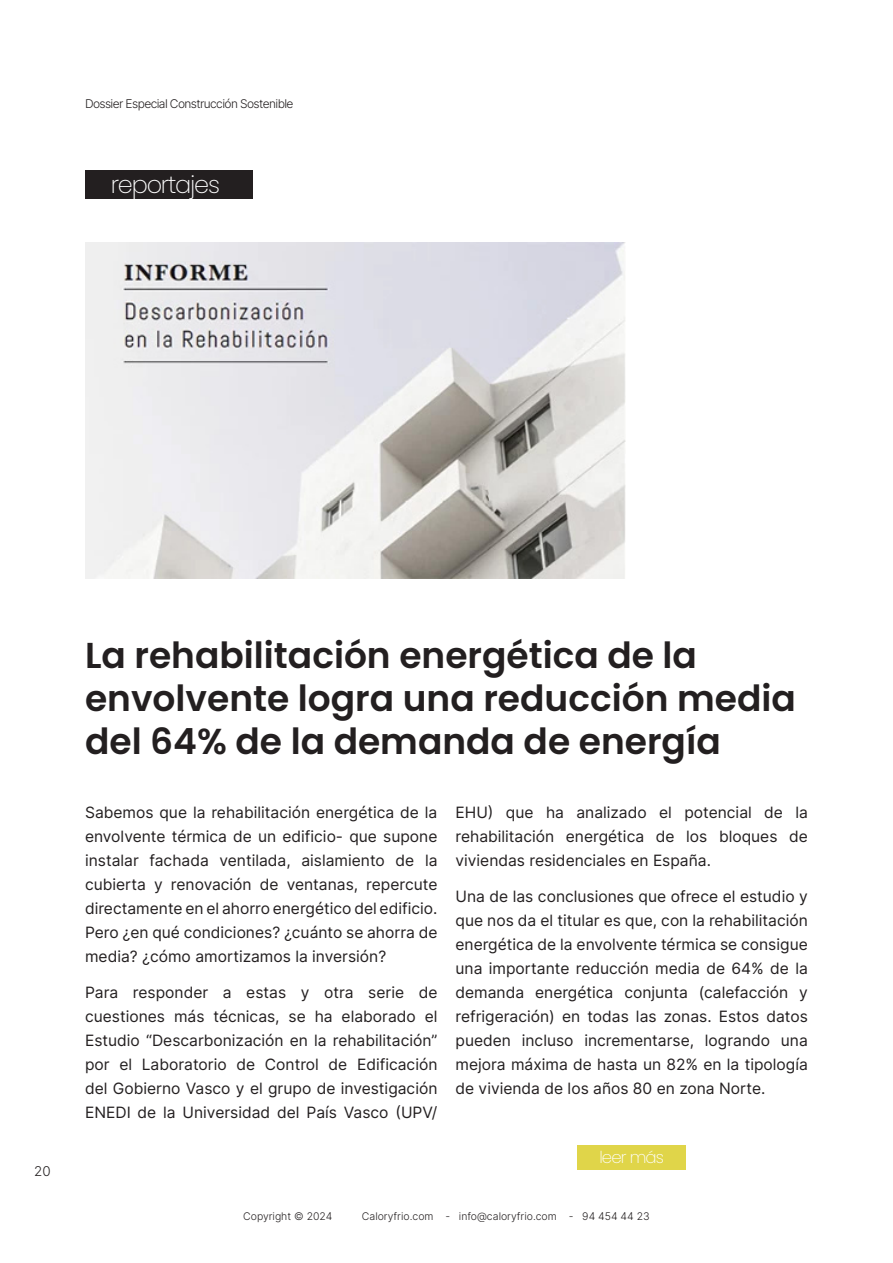
<style>
.page{position:relative;width:893px;height:1263px;background:#fff}
.page>*{position:absolute;margin:0;border:0;box-sizing:border-box;transform-origin:0 0}
.t1{font:600 36px/43.2px "Poppins";color:#231f20}
.t2{font:200 24px "Poppins";letter-spacing:-.05em;color:#fff}
.t3{font:200 16.5px "Poppins";letter-spacing:-.05em;color:#fff}
.t4{font:15.6px/24px "Inter";color:#231f20;text-align:justify}
.t5{font:13.5px "Inter";color:#231f20}
.t6{font:12px "Inter";letter-spacing:-.05em;color:#231f20}
.t7{font:10.5px "Inter";color:#231f20}
</style>
<div class="page">
<div style="left:85px;top:170px;width:167px;height:28px;background:#231f20"></div>
<div style="left:577px;top:1145px;width:109px;height:24px;background:#e0d549"></div>
<img style="left:85px;top:242px;width:540px;height:336px">
<p class="t6" style="left:85px;top:95px;width:210px">Dossier Especial Construcción Sostenible</p>
<p class="t2" style="left:111px;top:171px;width:111px">reportajes</p>
<p class="t5" style="left:34px;top:1161px;width:18px">20</p>
<p class="t1" style="left:85px;top:633px;width:712px">La rehabilitación energética de la envolvente logra una reducción media del 64% de la demanda de energía</p>
<p class="t4" style="left:85px;top:800px;width:354px">Sabemos que la rehabilitación energética de la envolvente térmica de un edificio- que supone instalar fachada ventilada, aislamiento de la cubierta y renovación de ventanas, repercute directamente en el ahorro energético del edificio.<br>Pero ¿en qué condiciones? ¿cuánto se ahorra de media? ¿cómo amortizamos la inversión?</p>
<p class="t4" style="left:85px;top:980px;width:354px">Para responder a estas y otra serie de cuestiones más técnicas, se ha elaborado el Estudio “Descarbonización en la rehabilitación” por el Laboratorio de Control de Edificación del Gobierno Vasco y el grupo de investigación ENEDI de la Universidad del País Vasco (UPV/</p>
<p class="t4" style="left:455px;top:800px;width:354px">EHU) que ha analizado el potencial de la rehabilitación energética de los bloques de viviendas residenciales en España.</p>
<p class="t4" style="left:455px;top:884px;width:354px">Una de las conclusiones que ofrece el estudio y que nos da el titular es que, con la rehabilitación energética de la envolvente térmica se consigue una importante reducción media de 64% de la demanda energética conjunta (calefacción y refrigeración) en todas las zonas. Estos datos pueden incluso incrementarse, logrando una mejora máxima de hasta un 82% en la tipología de vivienda de los años 80 en zona Norte.</p>
<p class="t3" style="left:599px;top:1148px;width:66px">leer más</p>
<p class="t7" style="left:243px;top:1209px;width:91px">Copyright © 2024</p>
<p class="t7" style="left:362px;top:1209px;width:289px">Caloryfrio.com - info@caloryfrio.com - 94 454 44 23</p>
</div>
